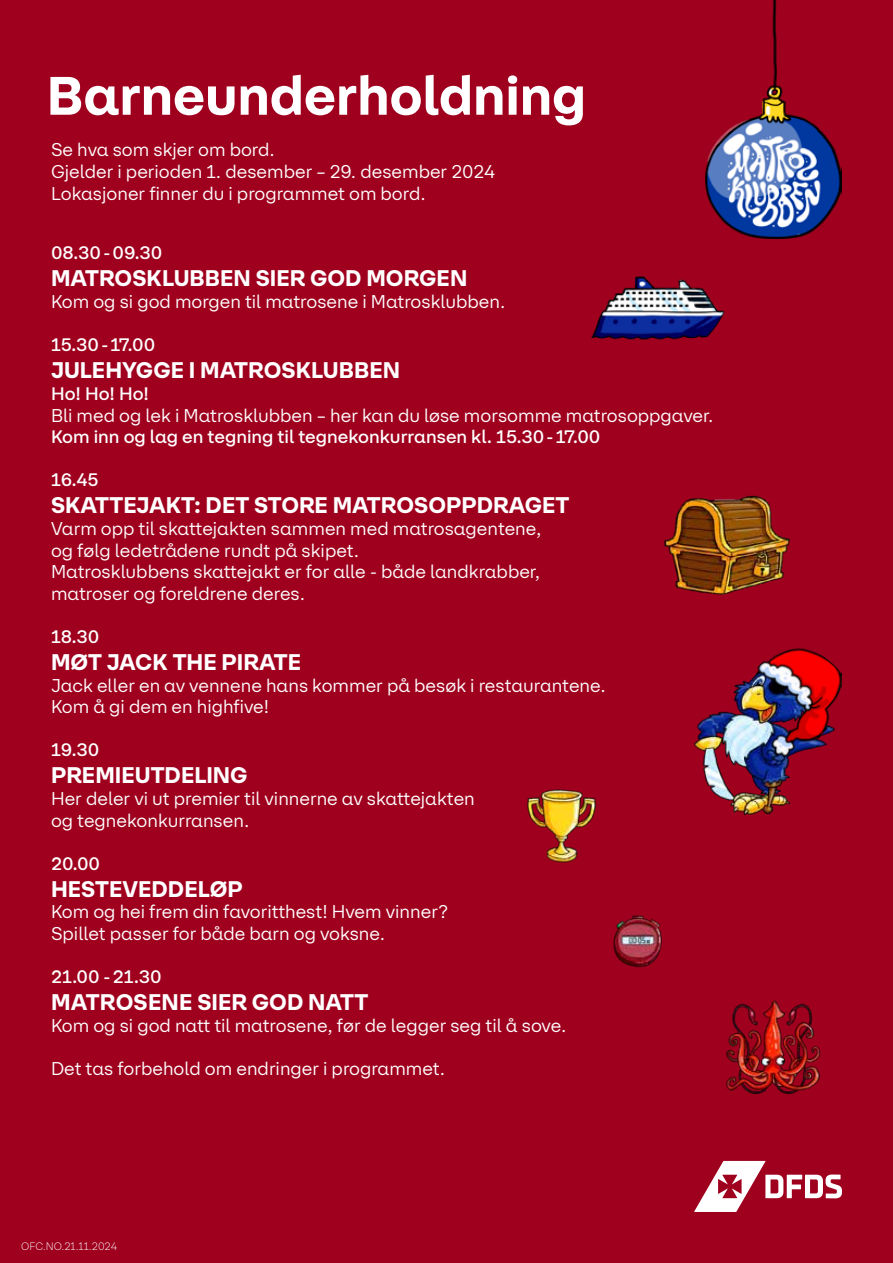
<style>
.page{position:relative;width:893px;height:1263px;background:#9f001e}
.page>*{position:absolute;margin:0;border:0;box-sizing:border-box;transform-origin:0 0}
.t1{font:700 54px "DFDS Sans";color:#fff}
.t2{font:700 22.5px "DFDS Sans";color:#fff}
.t3{font:18px/21.6px "DFDS Sans";color:#fff}
.t4{font:500 18px "DFDS Sans";color:#fff}
.t5{font:300 10.5px "DFDS Sans";color:#fff}
</style>
<div class="page">
<svg style="left:694px;top:1161px;width:148px;height:51px"></svg>
<img style="left:664px;top:495px;width:126px;height:100px">
<img style="left:726px;top:1000px;width:95px;height:95px">
<img style="left:613px;top:915px;width:49px;height:53px">
<img style="left:527px;top:789px;width:70px;height:74px">
<img style="left:591px;top:276px;width:134px;height:64px">
<img style="left:694px;top:711px;width:97px;height:103px">
<img style="left:705px;top:0;width:136px;height:238px">
<img style="left:722px;top:648px;width:121px;height:121px">
<h1 class="t1" style="left:47px;top:63px;width:541px">Barneunderholdning</h1>
<p class="t3" style="left:51px;top:139px;width:446px">Se hva som skjer om bord.<br>Gjelder i perioden 1. desember – 29. desember 2024<br>Lokasjoner finner du i programmet om bord.</p>
<p class="t4" style="left:51px;top:242px;width:113px">08.30 - 09.30</p>
<p class="t2" style="left:51px;top:265px;width:418px">MATROSKLUBBEN SIER GOD MORGEN</p>
<p class="t3" style="left:51px;top:290px;width:456px">Kom og si god morgen til matrosene i Matrosklubben.</p>
<p class="t4" style="left:51px;top:334px;width:106px">15.30 - 17.00</p>
<p class="t2" style="left:51px;top:357px;width:351px">JULEHYGGE I MATROSKLUBBEN</p>
<p class="t4" style="left:51px;top:383px;width:100px">Ho! Ho! Ho!</p>
<p class="t3" style="left:51px;top:404px;width:664px">Bli med og lek i Matrosklubben – her kan du løse morsomme matrosoppgaver.</p>
<p class="t4" style="left:51px;top:426px;width:551px">Kom inn og lag en tegning til tegnekonkurransen kl. 15.30 - 17.00</p>
<p class="t4" style="left:51px;top:469px;width:49px">16.45</p>
<p class="t2" style="left:51px;top:492px;width:520px">SKATTEJAKT: DET STORE MATROSOPPDRAGET</p>
<p class="t3" style="left:51px;top:517px;width:492px">Varm opp til skattejakten sammen med matrosagentene, og følg ledetrådene rundt på skipet.<br>Matrosklubbens skattejakt er for alle - både landkrabber, matroser og foreldrene deres.</p>
<p class="t4" style="left:51px;top:626px;width:50px">18.30</p>
<p class="t2" style="left:51px;top:648px;width:252px">MØT JACK THE PIRATE</p>
<p class="t3" style="left:51px;top:674px;width:556px">Jack eller en av vennene hans kommer på besøk i restaurantene.<br>Kom å gi dem en highfive!</p>
<p class="t4" style="left:51px;top:739px;width:50px">19.30</p>
<p class="t2" style="left:51px;top:762px;width:198px">PREMIEUTDELING</p>
<p class="t3" style="left:51px;top:787px;width:425px">Her deler vi ut premier til vinnerne av skattejakten og tegnekonkurransen.</p>
<p class="t4" style="left:51px;top:852px;width:51px">20.00</p>
<p class="t2" style="left:51px;top:875px;width:193px">HESTEVEDDELØP</p>
<p class="t3" style="left:51px;top:901px;width:399px">Kom og hei frem din favoritthest! Hvem vinner?<br>Spillet passer for både barn og voksne.</p>
<p class="t4" style="left:51px;top:966px;width:112px">21.00 - 21.30</p>
<p class="t2" style="left:51px;top:989px;width:319px">MATROSENE SIER GOD NATT</p>
<p class="t3" style="left:51px;top:1014px;width:517px">Kom og si god natt til matrosene, før de legger seg til å sove.</p>
<p class="t3" style="left:51px;top:1057px;width:396px">Det tas forbehold om endringer i programmet.</p>
<p class="t5" style="left:21px;top:1240px;width:97px">OFC.NO.21.11.2024</p>
</div>
